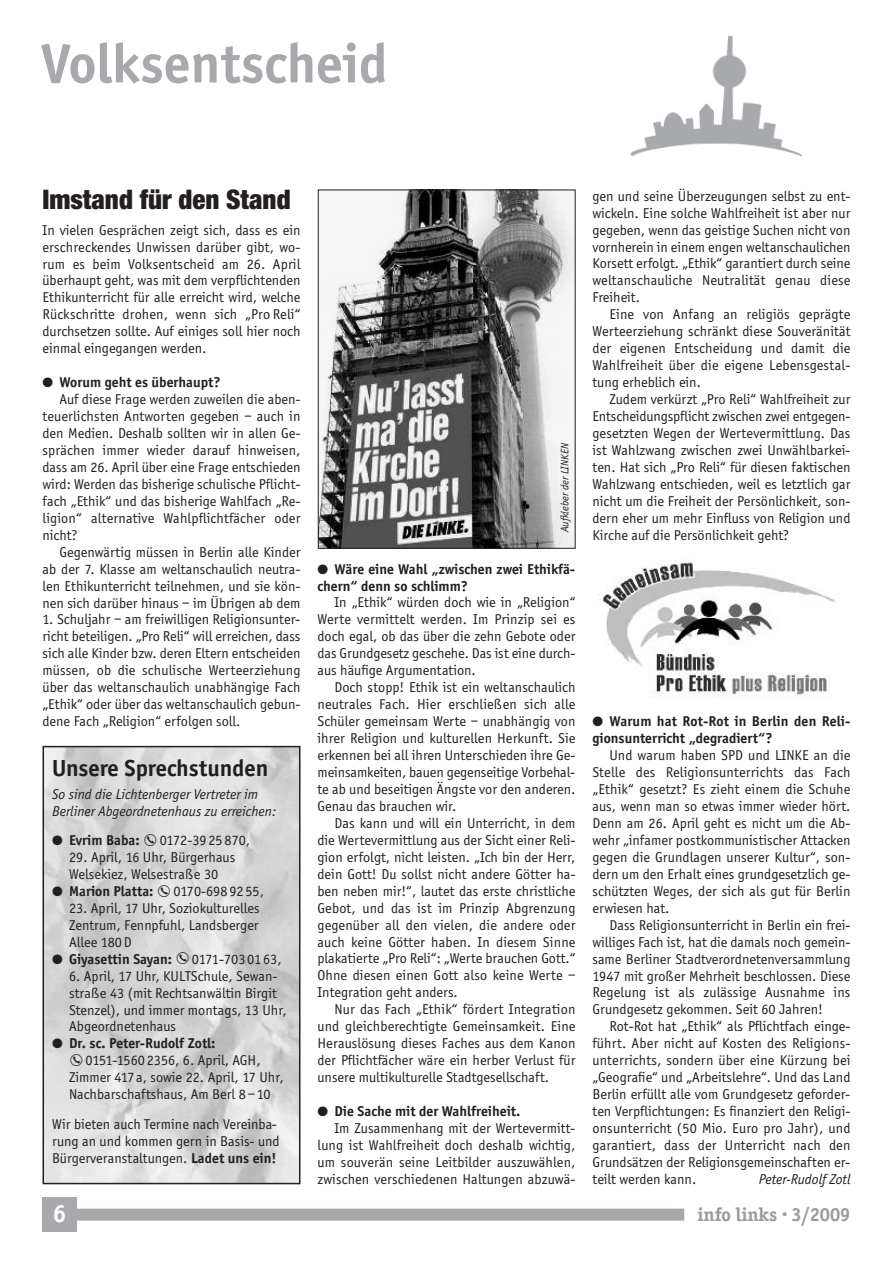
<style>
.page{position:relative;width:893px;height:1263px;background:#fff}
.page>*{position:absolute;margin:0;border:0;box-sizing:border-box;transform-origin:0 0}
.t1{font:700 57px "Officina Sans";color:#a8a9ad}
.t2{font:900 condensed 27px "Helvetica Neue";color:#231f20}
.t3{font:700 25.5px "Officina Sans";color:#fff}
.t4{font:700 24px "Officina Sans";color:#231f20}
.t5{font:700 19.5px "Officina Serif";color:#999b9e}
.t6{font:14.7px/17px "Officina Sans";color:#231f20;text-align:justify}
.t7{font:700 14.7px/17px "Officina Sans";color:#231f20}
.t8{font:italic 14.7px/17px "Officina Sans";color:#231f20}
.t9{font:14.7px "Officina Sans";letter-spacing:-.02em;color:#231f20}
.t10{font:italic 11.25px "Officina Sans";color:#231f20}
.s1{font-weight:700}
</style>
<div class="page">
<img style="left:598px;top:559px;width:238px;height:140px">
<div style="left:43px;top:1198px;width:34px;height:34px;background:#a8a9ad"></div>
<div style="left:75px;top:1208px;width:609px;height:12px;background:#a8a9ad"></div>
<img style="left:630px;top:35px;width:173px;height:122px">
<img style="left:46px;top:749px;width:251px;height:432px">
<div style="left:43px;top:746px;width:257px;height:438px;border:2px solid #231f20"></div>
<img style="left:320px;top:192px;width:253px;height:355px">
<div style="left:318px;top:190px;width:257px;height:359px;border:1px solid #231f20"></div>
<svg style="left:145px;top:834px;width:11px;height:12px"></svg>
<svg style="left:158px;top:885px;width:12px;height:11px"></svg>
<svg style="left:177px;top:952px;width:12px;height:12px"></svg>
<svg style="left:70px;top:1054px;width:12px;height:12px"></svg>
<h1 class="t1" style="left:41px;top:29px;width:348px">Volksentscheid</h1>
<h2 class="t2" style="left:43px;top:190px;width:250px">Imstand für den Stand</h2>
<p class="t6" style="left:43px;top:221px;width:259px">In vielen Gesprächen zeigt sich, dass es ein erschreckendes Unwissen darüber gibt, wo&shy;rum es beim Volksentscheid am 26. April überhaupt geht, was mit dem verpflichtenden Ethikunterricht für alle erreicht wird, welche Rückschritte drohen, wenn sich „Pro Reli“ durchsetzen sollte. Auf einiges soll hier noch einmal eingegangen werden.</p>
<p class="t7" style="left:43px;top:374px;width:180px">● Worum geht es überhaupt?</p>
<p class="t6" style="left:60px;top:391px;width:242px">Auf diese Frage werden zuweilen die aben-</p>
<p class="t6" style="left:43px;top:407px;width:259px">teuerlichsten Antworten gegeben – auch in</p>
<p class="t6" style="left:43px;top:424px;width:259px">den Medien. Deshalb sollten wir in allen Ge-</p>
<p class="t6" style="left:43px;top:441px;width:259px">sprächen immer wieder darauf hinweisen,</p>
<p class="t6" style="left:43px;top:458px;width:259px">dass am 26. April über eine Frage entschieden</p>
<p class="t6" style="left:43px;top:475px;width:259px">wird: Werden das bisherige schulische Pflicht-</p>
<p class="t6" style="left:43px;top:492px;width:259px">fach „Ethik“ und das bisherige Wahlfach „Re-</p>
<p class="t6" style="left:43px;top:509px;width:259px">ligion“ alternative Wahlpflichtfächer oder</p>
<p class="t6" style="left:43px;top:526px;width:37px">nicht?</p>
<p class="t6" style="left:60px;top:543px;width:242px">Gegenwärtig müssen in Berlin alle Kinder</p>
<p class="t6" style="left:43px;top:560px;width:259px">ab der 7. Klasse am weltanschaulich neutra-</p>
<p class="t6" style="left:43px;top:577px;width:259px">len Ethikunterricht teilnehmen, und sie kön-</p>
<p class="t6" style="left:43px;top:594px;width:259px">nen sich darüber hinaus – im Übrigen ab dem</p>
<p class="t6" style="left:43px;top:611px;width:259px">1. Schuljahr – am freiwilligen Religionsunter&shy;richt beteiligen. „Pro Reli“ will erreichen, dass sich alle Kinder bzw. deren Eltern entscheiden müssen, ob die schulische Werteerziehung über das weltanschaulich unabhängige Fach „Ethik“ oder über das weltanschaulich gebun&shy;dene Fach „Religion“ erfolgen soll.</p>
<h3 class="t4" style="left:52px;top:754px;width:218px">Unsere Sprechstunden</h3>
<p class="t8" style="left:52px;top:785px;width:226px">So sind die Lichtenberger Vertreter im<br>Berliner Abgeordnetenhaus zu erreichen:</p>
<p class="t7" style="left:52px;top:831px;width:89px">● Evrim Baba:</p>
<p class="t6" style="left:160px;top:831px;width:92px">0172-39 25 870,</p>
<p class="t6" style="left:69px;top:848px;width:168px">29. April, 16 Uhr, Bürgerhaus<br>Welsekiez, Welsestraße 30</p>
<p class="t7" style="left:52px;top:882px;width:103px">● Marion Platta:</p>
<p class="t6" style="left:173px;top:882px;width:92px">0170-698 92 55,</p>
<p class="t6" style="left:69px;top:899px;width:192px">23. April, 17 Uhr, Soziokulturelles Zentrum, Fennpfuhl, Landsberger Allee 180D</p>
<p class="t7" style="left:52px;top:950px;width:121px">● Giyasettin Sayan:</p>
<p class="t9" style="left:192px;top:950px;width:91px">0171-703 01 63,</p>
<p class="t6" style="left:69px;top:967px;width:219px;text-align:left">6. April, 17 Uhr, KULTSchule, Sewan&shy;straße 43 (mit Rechtsanwältin Birgit<br>Stenzel), und immer montags, 13 Uhr,<br>Abgeordnetenhaus</p>
<p class="t7" style="left:52px;top:1035px;width:165px">● Dr. sc. Peter-Rudolf Zotl:</p>
<p class="t6" style="left:86px;top:1052px;width:176px">0151-1560 2356, 6. April, AGH,</p>
<p class="t6" style="left:69px;top:1069px;width:216px">Zimmer 417 a, sowie 22. April, 17 Uhr,</p>
<p class="t6" style="left:69px;top:1086px;width:203px">Nachbarschaftshaus, Am Berl 8– 10</p>
<p class="t6" style="left:52px;top:1115px;width:229px;text-align:left">Wir bieten auch Termine nach Vereinba&shy;rung an und kommen gern in Basis- und<br>Bürgerveranstaltungen. <span class="s1">Ladet uns ein!</span></p>
<p class="t10" style="left:558px;top:532px;width:91px;rotate:-90deg">Aufkleber der LINKEN</p>
<p class="t7" style="left:317px;top:560px;width:259px">● Wäre eine Wahl „zwischen zwei Ethikfä&shy;chern“ denn so schlimm?</p>
<p class="t6" style="left:317px;top:594px;width:259px;text-indent:17px">In „Ethik“ würden doch wie in „Religion“ Werte vermittelt werden. Im Prinzip sei es doch egal, ob das über die zehn Gebote oder das Grundgesetz geschehe. Das ist eine durch&shy;aus häufige Argumentation.</p>
<p class="t6" style="left:317px;top:679px;width:259px;text-indent:17px">Doch stopp! Ethik ist ein weltanschaulich neutrales Fach. Hier erschließen sich alle Schüler gemeinsam Werte – unabhängig von ihrer Religion und kulturellen Herkunft. Sie erkennen bei all ihren Unterschieden ihre Ge&shy;meinsamkeiten, bauen gegenseitige Vorbehal&shy;te ab und beseitigen Ängste vor den anderen.<br>Genau das brauchen wir.</p>
<p class="t6" style="left:317px;top:814px;width:259px;text-indent:17px">Das kann und will ein Unterricht, in dem die Wertevermittlung aus der Sicht einer Reli&shy;gion erfolgt, nicht leisten. „Ich bin der Herr, dein Gott! Du sollst nicht andere Götter ha&shy;ben neben mir!“, lautet das erste christliche Gebot, und das ist im Prinzip Abgrenzung gegenüber all den vielen, die andere oder auch keine Götter haben. In diesem Sinne plakatierte „Pro Reli“: „Werte brauchen Gott.“ Ohne diesen einen Gott also keine Werte – Integration geht anders.</p>
<p class="t6" style="left:317px;top:1001px;width:259px;text-indent:17px">Nur das Fach „Ethik“ fördert Integration und gleichberechtigte Gemeinsamkeit. Eine Herauslösung dieses Faches aus dem Kanon der Pflichtfächer wäre ein herber Verlust für unsere multikulturelle Stadtgesellschaft.</p>
<p class="t7" style="left:317px;top:1102px;width:204px">● Die Sache mit der Wahlfreiheit.</p>
<p class="t6" style="left:334px;top:1119px;width:242px">Im Zusammenhang mit der Wertevermitt-</p>
<p class="t6" style="left:317px;top:1136px;width:259px">lung ist Wahlfreiheit doch deshalb wichtig,</p>
<p class="t6" style="left:317px;top:1153px;width:259px">um souverän seine Leitbilder auszuwählen,</p>
<p class="t6" style="left:317px;top:1170px;width:259px">zwischen verschiedenen Haltungen abzuwä-</p>
<p class="t6" style="left:592px;top:187px;width:259px">gen und seine Überzeugungen selbst zu ent&shy;wickeln. Eine solche Wahlfreiheit ist aber nur gegeben, wenn das geistige Suchen nicht von vornherein in einem engen weltanschaulichen Korsett erfolgt. „Ethik“ garantiert durch seine weltanschauliche Neutralität genau diese Freiheit.</p>
<p class="t6" style="left:592px;top:306px;width:259px;text-indent:17px">Eine von Anfang an religiös geprägte Werteerziehung schränkt diese Souveränität der eigenen Entscheidung und damit die Wahlfreiheit über die eigene Lebensgestal&shy;tung erheblich ein.</p>
<p class="t6" style="left:592px;top:391px;width:259px;text-indent:17px">Zudem verkürzt „Pro Reli“ Wahlfreiheit zur Entscheidungspflicht zwischen zwei entgegen&shy;gesetzten Wegen der Wertevermittlung. Das ist Wahlzwang zwischen zwei Unwählbarkei&shy;ten. Hat sich „Pro Reli“ für diesen faktischen Wahlzwang entschieden, weil es letztlich gar nicht um die Freiheit der Persönlichkeit, son&shy;dern eher um mehr Einfluss von Religion und Kirche auf die Persönlichkeit geht?</p>
<p class="t7" style="left:592px;top:713px;width:259px">● Warum hat Rot-Rot in Berlin den Reli&shy;gionsunterricht „degradiert“?</p>
<p class="t6" style="left:592px;top:746px;width:259px;text-indent:17px">Und warum haben SPD und LINKE an die Stelle des Religionsunterrichts das Fach „Ethik“ gesetzt? Es zieht einem die Schuhe aus, wenn man so etwas immer wieder hört.<br>Denn am 26. April geht es nicht um die Ab&shy;wehr „infamer postkommunistischer Attacken gegen die Grundlagen unserer Kultur“, son&shy;dern um den Erhalt eines grundgesetzlich ge&shy;schützten Weges, der sich als gut für Berlin erwiesen hat.</p>
<p class="t6" style="left:592px;top:916px;width:259px;text-indent:17px">Dass Religionsunterricht in Berlin ein frei&shy;williges Fach ist, hat die damals noch gemein&shy;same Berliner Stadtverordnetenversammlung 1947 mit großer Mehrheit beschlossen. Diese Regelung ist als zulässige Ausnahme ins Grundgesetz gekommen. Seit 60 Jahren!</p>
<p class="t6" style="left:592px;top:1018px;width:259px;text-indent:17px">Rot-Rot hat „Ethik“ als Pflichtfach einge&shy;führt. Aber nicht auf Kosten des Religions&shy;unterrichts, sondern über eine Kürzung bei „Geografie“ und „Arbeitslehre“. Und das Land Berlin erfüllt alle vom Grundgesetz geforder&shy;ten Verpflichtungen: Es finanziert den Religi&shy;onsunterricht (50 Mio. Euro pro Jahr), und garantiert, dass der Unterricht nach den Grundsätzen der Religionsgemeinschaften er&shy;teilt werden kann.</p>
<p class="t8" style="left:759px;top:1170px;width:93px">Peter-Rudolf Zotl</p>
<h3 class="t3" style="left:53px;top:1198px;width:15px">6</h3>
<h3 class="t5" style="left:697px;top:1202px;width:154px">info links · 3/2009</h3>
</div>
